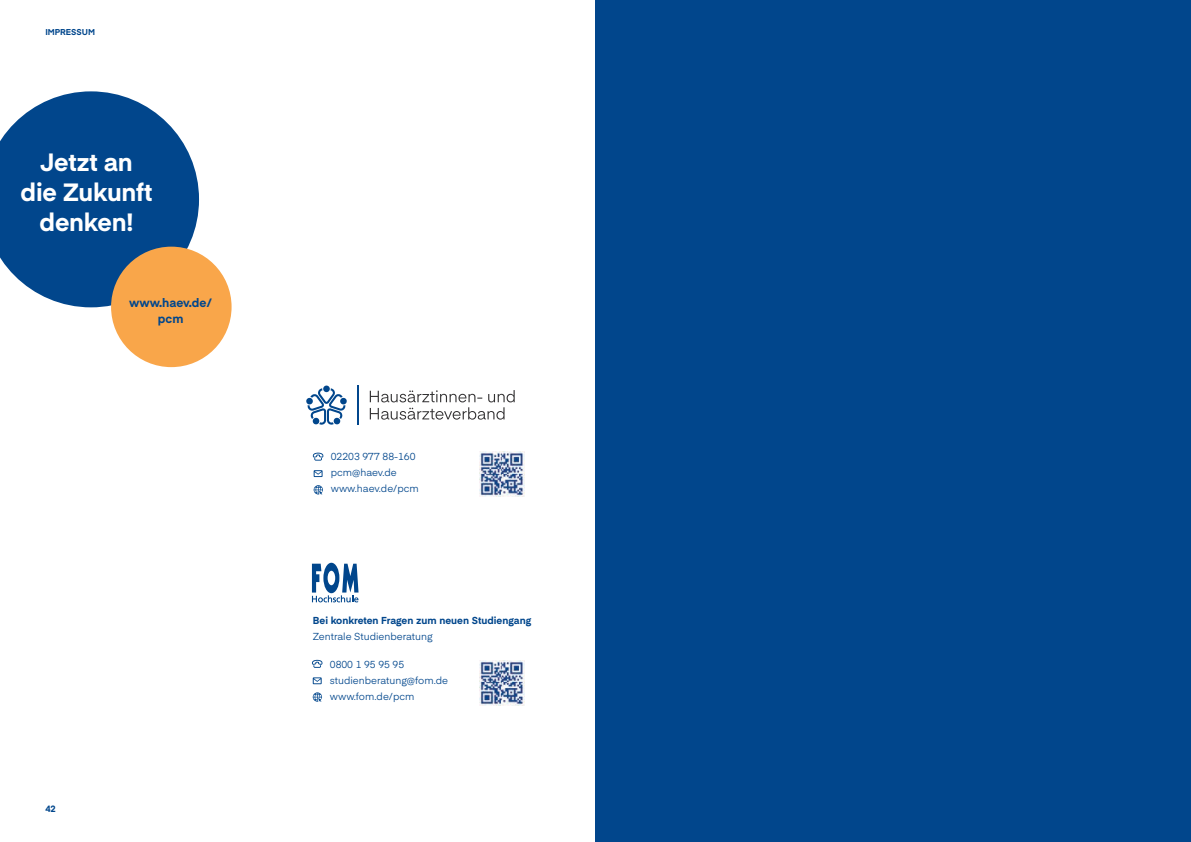
<style>
.page{position:relative;width:1191px;height:842px;background:#fff}
.page>*{position:absolute;margin:0;border:0;box-sizing:border-box;transform-origin:0 0}
.t1{font:700 24.7px/30px "Eina 02";letter-spacing:-.01em;color:#fff;text-align:center}
.t2{font:700 12px/16px "Eina 02";color:#01468c;text-align:center}
.t3{font:10px/16px "Eina 02";color:#01468c}
.t4{font:700 10px "Eina 02";color:#01468c}
.t5{font:700 9px "Eina 02";color:#01468c}
.t6{font:700 8.4px "Eina 02";color:#01468c}
</style>
<div class="page">
<svg style="left:312px;top:563px;width:46px;height:39px"></svg>
<svg style="left:312px;top:660px;width:10px;height:8px"></svg>
<svg style="left:313px;top:677px;width:9px;height:7px"></svg>
<svg style="left:313px;top:692px;width:9px;height:10px"></svg>
<hr style="left:357px;top:386px;width:1px;height:39px;background:#01468c">
<div style="left:323px;top:386px;width:7px;height:6px;background:#01468c;border-radius:50%"></div>
<svg style="left:306px;top:388px;width:41px;height:37px"></svg>
<svg style="left:370px;top:390px;width:144px;height:30px"></svg>
<img style="left:479px;top:452px;width:45px;height:44px">
<svg style="left:313px;top:453px;width:10px;height:8px"></svg>
<svg style="left:314px;top:470px;width:8px;height:7px"></svg>
<svg style="left:314px;top:485px;width:9px;height:10px"></svg>
<img style="left:479px;top:660px;width:45px;height:45px">
<svg style="left:0;top:91px;width:199px;height:216px;background:#25609c"></svg>
<div style="left:111px;top:247px;width:120px;height:120px;background:#f9a64a;border-radius:50%"></div>
<div style="left:595px;top:0;width:596px;height:842px;background:#01468c"></div>
<p class="t6" style="left:45px;top:26px;width:51px">IMPRESSUM</p>
<h1 class="t1" style="left:21px;top:146px;width:133px">Jetzt an die Zukunft denken!</h1>
<p class="t2" style="left:129px;top:294px;width:85px">www.haev.de/ pcm</p>
<p class="t5" style="left:45px;top:802px;width:12px">42</p>
<p class="t3" style="left:331px;top:448px;width:90px">02203 977 88-160 pcm@haev.de www.haev.de/pcm</p>
<p class="t4" style="left:313px;top:613px;width:220px">Bei konkreten Fragen zum neuen Studiengang</p>
<p class="t3" style="left:313px;top:627px;width:121px">Zentrale Studienberatung</p>
<p class="t3" style="left:330px;top:655px;width:120px">0800 1 95 95 95 studienberatung@fom.de www.fom.de/pcm</p>
</div>
